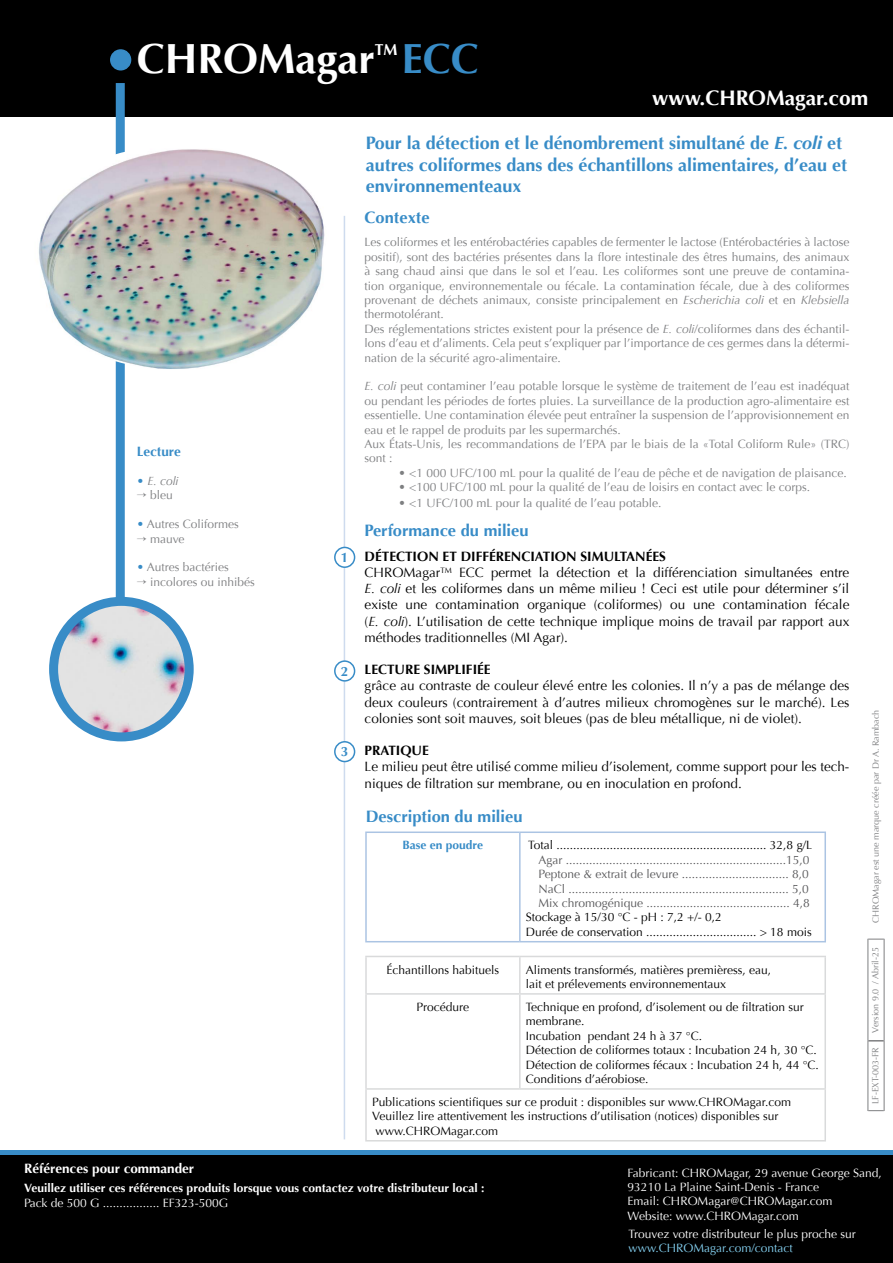
<style>
.page{position:relative;width:893px;height:1263px;background:#fff}
.page>*{position:absolute;margin:0;border:0;box-sizing:border-box;transform-origin:0 0}
.t1{font:700 42px "Optima";color:#fff}
.t2{font:700 42px "Optima";color:#388cc7}
.t3{font:700 21px "Optima";color:#fff}
.t4{font:700 18px/21.6px "Optima";color:#388cc7}
.t5{font:700 16.5px "Optima";color:#388cc7}
.t6{font:700 15.75px "Optima";color:#fff}
.t7{font:13.5px/16.2px "Optima";color:#000}
.t8{font:700 13.5px "Optima";color:#000}
.t9{font:700 13.5px "Optima";color:#fff}
.t10{font:700 13.5px "Optima";color:#388cc7}
.t11{font:12px/14.4px "Optima";color:#7e7f81}
.t12{font:12px/14.4px "Optima";color:#000}
.t13{font:12px/14.4px "Optima";color:#58585a;text-align:justify}
.t14{font:12px/14.4px "Optima";color:#fff}
.t15{font:700 12px "Optima";color:#fff}
.t16{font:12px "Optima";color:#84d0f0}
.t17{font:700 12px "Optima";color:#388cc7}
.t18{font:italic 12px "Optima";color:#7e7f81}
.t19{font:9px "Optima";color:#7e7f81}
.s1{font-style:normal;color:#388cc7}
.s2{color:#388cc7}
.s3{font-style:italic}
.s4{font-weight:700}
</style>
<div class="page">
<div style="left:0;top:1152px;width:893px;height:111px;background:#000"></div>
<div style="left:0;top:0;width:893px;height:117px;background:#000"></div>
<div style="left:0;top:1150px;width:893px;height:5px;background:#388cc7"></div>
<hr style="left:344px;top:216px;width:1px;height:923px;background:#cedbee">
<hr style="left:824px;top:1090px;width:2px;height:50px;background:#d9dadb">
<hr style="left:365px;top:1090px;width:2px;height:50px;background:#d9dadb">
<hr style="left:365px;top:1140px;width:155px;height:1px;background:#d9dadb">
<hr style="left:520px;top:1140px;width:306px;height:1px;background:#d9dadb">
<hr style="left:365px;top:993px;width:155px;height:2px;background:#d9dadb">
<hr style="left:365px;top:995px;width:2px;height:93px;background:#d9dadb">
<hr style="left:365px;top:1088px;width:155px;height:2px;background:#d9dadb">
<hr style="left:520px;top:1088px;width:306px;height:2px;background:#d9dadb">
<hr style="left:520px;top:993px;width:306px;height:2px;background:#d9dadb">
<hr style="left:519px;top:995px;width:2px;height:93px;background:#d9dadb">
<hr style="left:824px;top:995px;width:2px;height:93px;background:#d9dadb">
<hr style="left:365px;top:956px;width:155px;height:1px;background:#d9dadb">
<hr style="left:365px;top:957px;width:2px;height:36px;background:#d9dadb">
<hr style="left:520px;top:956px;width:306px;height:1px;background:#d9dadb">
<hr style="left:519px;top:957px;width:2px;height:36px;background:#d9dadb">
<hr style="left:824px;top:957px;width:2px;height:36px;background:#d9dadb">
<hr style="left:365px;top:831px;width:155px;height:2px;background:#abc4e3">
<hr style="left:365px;top:833px;width:2px;height:108px;background:#abc4e3">
<hr style="left:520px;top:831px;width:306px;height:2px;background:#abc4e3">
<hr style="left:519px;top:833px;width:2px;height:108px;background:#abc4e3">
<hr style="left:824px;top:833px;width:2px;height:108px;background:#abc4e3">
<hr style="left:365px;top:941px;width:155px;height:1px;background:#abc4e3">
<hr style="left:520px;top:941px;width:306px;height:1px;background:#abc4e3">
<div style="left:111px;top:50px;width:20px;height:20px;background:#388cc7;border-radius:50%"></div>
<div style="left:110px;top:49px;width:21px;height:22px;border:2px solid #388cc7;border-radius:50%"></div>
<div style="left:335px;top:547px;width:20px;height:20px;background:#fff;border-radius:50%"></div>
<div style="left:334px;top:547px;width:21px;height:21px;border:2px solid #388cc7;border-radius:50%"></div>
<div style="left:335px;top:661px;width:20px;height:20px;background:#fff;border-radius:50%"></div>
<div style="left:334px;top:660px;width:21px;height:22px;border:2px solid #388cc7;border-radius:50%"></div>
<div style="left:335px;top:742px;width:20px;height:19px;background:#fff;border-radius:50%"></div>
<div style="left:334px;top:741px;width:21px;height:21px;border:2px solid #388cc7;border-radius:50%"></div>
<div style="left:116px;top:83px;width:9px;height:549px;background:#388cc7"></div>
<img style="left:54px;top:601px;width:135px;height:136px;border-radius:68px">
<div style="left:49px;top:597px;width:145px;height:144px;border:9px solid #388cc7;border-radius:50%"></div>
<img style="left:39px;top:145px;width:286px;height:225px">
<hr style="left:867px;top:1041px;width:1px;height:70px;background:#7e7f81">
<svg style="left:868px;top:1110px;width:16px;height:1px"></svg>
<hr style="left:867px;top:939px;width:1px;height:102px;background:#7e7f81">
<svg style="left:868px;top:939px;width:16px;height:1px"></svg>
<hr style="left:884px;top:1041px;width:1px;height:70px;background:#7e7f81">
<hr style="left:884px;top:939px;width:1px;height:102px;background:#7e7f81">
<svg style="left:868px;top:1040px;width:16px;height:1px"></svg>
<h1 class="t1" style="left:137px;top:34px;width:240px">CHROMagar</h1>
<h3 class="t6" style="left:375px;top:40px;width:24px">TM</h3>
<h1 class="t2" style="left:402px;top:34px;width:79px">ECC</h1>
<h2 class="t3" style="left:652px;top:85px;width:218px">www.CHROMagar.com</h2>
<p class="t10" style="left:137px;top:444px;width:46px">Lecture</p>
<p class="t18" style="left:137px;top:474px;width:43px"><span class="s1">•</span> E. coli</p>
<p class="t11" style="left:137px;top:488px;width:38px">→ bleu</p>
<p class="t11" style="left:137px;top:517px;width:103px"><span class="s2">•</span> Autres Coliformes</p>
<p class="t11" style="left:137px;top:531px;width:49px">→ mauve</p>
<p class="t11" style="left:137px;top:560px;width:93px"><span class="s2">•</span> Autres bactéries</p>
<p class="t11" style="left:137px;top:575px;width:120px">→ incolores ou inhibés</p>
<p class="t10" style="left:341px;top:549px;width:9px">1</p>
<p class="t10" style="left:341px;top:663px;width:9px">2</p>
<p class="t10" style="left:341px;top:744px;width:9px">3</p>
<h3 class="t4" style="left:366px;top:132px;width:483px">Pour la détection et le dénombrement simultané de <span class="s3">E. coli</span> et autres coliformes dans des échantillons alimentaires, d’eau et environnementeaux</h3>
<h3 class="t5" style="left:365px;top:208px;width:67px">Contexte</h3>
<p class="t11" style="left:365px;top:235px;width:486px">Les coliformes et les entérobactéries capables de fermenter le lactose (Entérobactéries à lactose positif), sont des bactéries présentes dans la flore intestinale des êtres humains, des animaux à sang chaud ainsi que dans le sol et l’eau. Les coliformes sont une preuve de contamina&shy;tion organique, environnementale ou fécale. La contamination fécale, due à des coliformes provenant de déchets animaux, consiste principalement en <span class="s3">Escherichia coli</span> et en <span class="s3">Klebsiella </span>thermotolérant.<br>Des réglementations strictes existent pour la présence de <span class="s3">E. coli</span>/coliformes dans des échantil&shy;lons d’eau et d’aliments. Cela peut s’expliquer par l’importance de ces germes dans la détermi&shy;nation de la sécurité agro-alimentaire.</p>
<p class="t11" style="left:365px;top:379px;width:486px"><span class="s3">E. coli</span> peut contaminer l’eau potable lorsque le système de traitement de l’eau est inadéquat ou pendant les périodes de fortes pluies. La surveillance de la production agro-alimentaire est essentielle. Une contamination élevée peut entraîner la suspension de l’approvisionnement en eau et le rappel de produits par les supermarchés.<br>Aux États-Unis, les recommandations de l’EPA par le biais de la «Total Coliform Rule» (TRC) sont :</p>
<p class="t11" style="left:399px;top:466px;width:450px">• &lt;1 000 UFC/100 mL pour la qualité de l’eau de pêche et de navigation de plaisance.</p>
<p class="t11" style="left:399px;top:480px;width:413px">• &lt;100 UFC/100 mL pour la qualité de l’eau de loisirs en contact avec le corps.</p>
<p class="t11" style="left:399px;top:496px;width:264px">• &lt;1 UFC/100 mL pour la qualité de l’eau potable.</p>
<h3 class="t5" style="left:365px;top:521px;width:166px">Performance du milieu</h3>
<p class="t7" style="left:365px;top:548px;width:486px"><span class="s4">DÉTECTION ET DIFFÉRENCIATION SIMULTANÉES<br></span>CHROMagar<sup>TM</sup> ECC permet la détection et la différenciation simultanées entre <span class="s3">E. coli</span> et les coliformes dans un même milieu ! Ceci est utile pour déterminer s’il existe une contamination organique (coliformes) ou une contamination fécale (<span class="s3">E. coli</span>). L’utilisation de cette technique implique moins de travail par rapport aux méthodes traditionnelles (MI Agar).</p>
<p class="t8" style="left:365px;top:662px;width:128px">LECTURE SIMPLIFIÉE</p>
<p class="t7" style="left:365px;top:678px;width:486px;text-align:justify">grâce au contraste de couleur élevé entre les colonies. Il n’y a pas de mélange des deux couleurs (contrairement à d’autres milieux chromogènes sur le marché). Les colonies sont soit mauves, soit bleues (pas de bleu métallique, ni de violet).</p>
<p class="t8" style="left:365px;top:743px;width:66px">PRATIQUE</p>
<p class="t7" style="left:365px;top:759px;width:486px">Le milieu peut être utilisé comme milieu d’isolement, comme support pour les tech&shy;niques de filtration sur membrane, ou en inoculation en profond.</p>
<h3 class="t5" style="left:366px;top:806px;width:158px">Description du milieu</h3>
<p class="t17" style="left:403px;top:838px;width:82px">Base en poudre</p>
<p class="t12" style="left:528px;top:838px;width:285px">Total ............................................................... 32,8 g/L</p>
<p class="t13" style="left:539px;top:852px;width:273px">Agar ..................................................................15,0<br>Peptone &amp; extrait de levure ................................ 8,0<br>NaCl .................................................................. 5,0<br>Mix chromogénique ........................................... 4,8</p>
<p class="t12" style="left:526px;top:910px;width:287px">Stockage à 15/30 °C - pH : 7,2 +/- 0,2<br>Durée de conservation ................................. &gt; 18 mois</p>
<p class="t12" style="left:387px;top:962px;width:114px">Échantillons habituels</p>
<p class="t12" style="left:526px;top:962px;width:247px">Aliments transformés, matières premièress, eau, lait et prélevements environnementaux</p>
<p class="t12" style="left:417px;top:1000px;width:54px">Procédure</p>
<p class="t12" style="left:526px;top:1000px;width:294px">Technique en profond, d’isolement ou de filtration sur membrane.<br>Incubation pendant 24 h à 37 °C.<br>Détection de coliformes totaux : Incubation 24 h, 30 °C.<br>Détection de coliformes fécaux : Incubation 24 h, 44 °C.<br>Conditions d’aérobiose.</p>
<p class="t12" style="left:372px;top:1095px;width:421px">Publications scientifiques sur ce produit : disponibles sur www.CHROMagar.com<br>Veuillez lire attentivement les instructions d’utilisation (notices) disponibles sur www.CHROMagar.com</p>
<p class="t19" style="left:871px;top:923px;width:215px;rotate:-90deg">CHROMagar est une marque créée par Dr A. Rambach</p>
<p class="t19" style="left:870px;top:1033px;width:87px;rotate:-90deg">Version 9.0 / Abril-25</p>
<p class="t19" style="left:870px;top:1104px;width:59px;rotate:-90deg">LF-EXT-003-FR</p>
<p class="t9" style="left:24px;top:1161px;width:172px">Références pour commander</p>
<p class="t15" style="left:24px;top:1181px;width:462px">Veuillez utiliser ces références produits lorsque vous contactez votre distributeur local :</p>
<p class="t14" style="left:24px;top:1195px;width:206px">Pack de 500 G ................. EF323-500G</p>
<p class="t14" style="left:628px;top:1165px;width:256px">Fabricant: CHROMagar, 29 avenue George Sand, 93210 La Plaine Saint-Denis - France<br>Email: CHROMagar@CHROMagar.com<br>Website: www.CHROMagar.com</p>
<p class="t14" style="left:628px;top:1227px;width:229px">Trouvez votre distributeur le plus proche sur</p>
<p class="t16" style="left:628px;top:1241px;width:166px">www.CHROMagar.com/contact</p>
</div>
